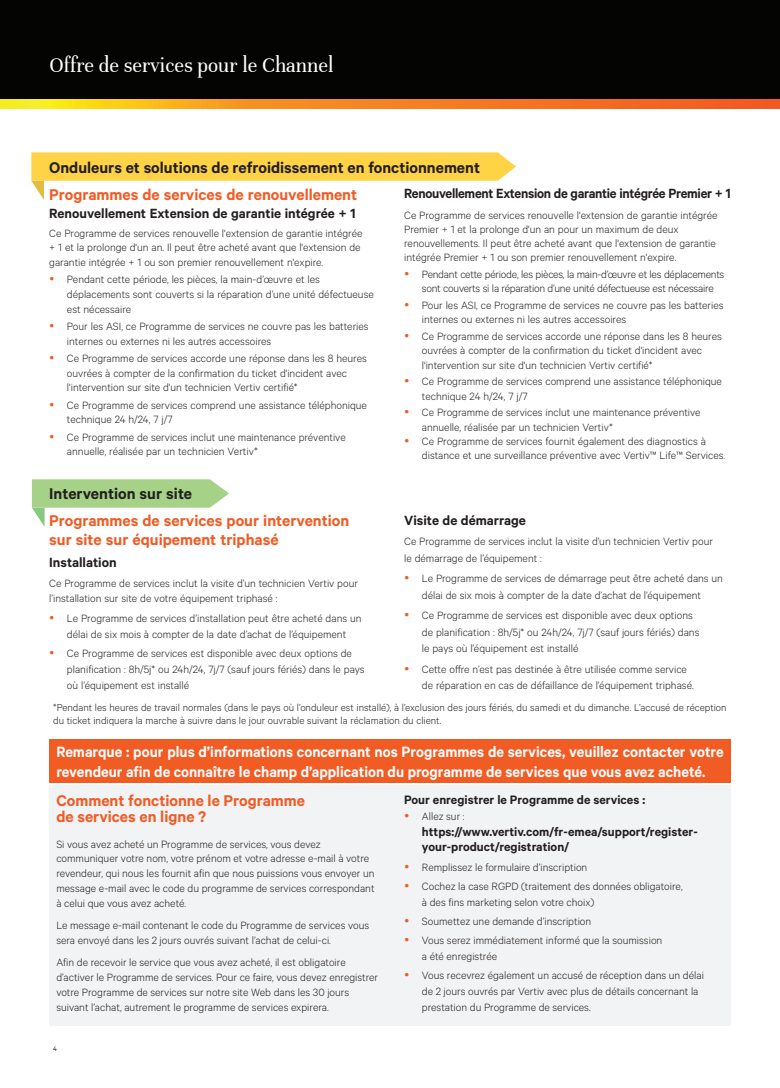
<style>
.page{position:relative;width:780px;height:1088px;background:#fff}
.page>*{position:absolute;margin:0;border:0;box-sizing:border-box;transform-origin:0 0}
.t1{font:22.5px "Unna";color:#fff;scale:.95 1}
.t2{font:600 17.5px/18.5px "Calibre";color:#f15b24}
.t3{font:600 17.5px "Calibre";color:#231f20}
.t4{font:600 16.88px/20px "Calibre";color:#fff;scale:.96 1}
.t5{font:600 15px "Calibre";letter-spacing:-.005em;color:#231f20}
.t6{font:600 15px "Calibre";letter-spacing:-.005em;color:#231f20;scale:.96 1}
.t7{font:600 13.75px/15.8px "Calibre";color:#231f20}
.t8{font:300 11.88px/14.2px "Calibre";color:#231f20}
.t9{font:300 11.88px/14.2px "Calibre";letter-spacing:-.02em;color:#231f20}
.t10{font:300 11.25px/13.5px "Calibre";color:#231f20}
.t11{font:7.5px "Calibre";color:#231f20}
</style>
<div class="page">
<div style="left:0;top:0;width:780px;height:108px;background:#040503"></div>
<svg style="left:0;top:100px;width:780px;height:8px;background:#f58f1f"></svg>
<div style="left:49px;top:785px;width:681px;height:240px;background:#f2f3f4"></div>
<svg style="left:32px;top:479px;width:197px;height:48px"></svg>
<svg style="left:31px;top:152px;width:485px;height:48px"></svg>
<div style="left:49px;top:739px;width:681px;height:44px;background:#f15b24"></div>
<h1 class="t1" style="left:50px;top:52px;width:300px">Offre de services pour le Channel</h1>
<h2 class="t3" style="left:49px;top:157px;width:432px">Onduleurs et solutions de refroidissement en fonctionnement</h2>
<h2 class="t2" style="left:49px;top:185px;width:309px">Programmes de services de renouvellement</h2>
<p class="t5" style="left:49px;top:205px;width:308px">Renouvellement Extension de garantie intégrée + 1</p>
<p class="t8" style="left:49px;top:225px;width:315px;line-height:14.8px">Ce Programme de services renouvelle l'extension de garantie intégrée + 1 et la prolonge d'un an. Il peut être acheté avant que l'extension de garantie intégrée + 1 ou son premier renouvellement n'expire.</p>
<p class="t8" style="left:67px;top:272px;width:308px;line-height:14.8px">Pendant cette période, les pièces, la main-d’œuvre et les déplacements sont couverts si la réparation d’une unité défectueuse est nécessaire</p>
<p class="t8" style="left:67px;top:318px;width:303px;line-height:14.8px">Pour les ASI, ce Programme de services ne couvre pas les batteries internes ou externes ni les autres accessoires</p>
<p class="t8" style="left:67px;top:350px;width:301px;line-height:14.8px">Ce Programme de services accorde une réponse dans les 8 heures ouvrées à compter de la confirmation du ticket d'incident avec l'intervention sur site d'un technicien Vertiv certifié*</p>
<p class="t8" style="left:67px;top:397px;width:301px;line-height:14.8px">Ce Programme de services comprend une assistance téléphonique technique 24 h/24, 7 j/7</p>
<p class="t8" style="left:67px;top:429px;width:280px;line-height:14.8px">Ce Programme de services inclut une maintenance préventive annuelle, réalisée par un technicien Vertiv*</p>
<h2 class="t3" style="left:49px;top:483px;width:144px">Intervention sur site</h2>
<h2 class="t2" style="left:49px;top:511px;width:301px">Programmes de services pour intervention sur site sur équipement triphasé</h2>
<p class="t5" style="left:49px;top:553px;width:69px">Installation</p>
<p class="t8" style="left:49px;top:574px;width:310px;line-height:15.9px">Ce Programme de services inclut la visite d’un technicien Vertiv pour l’installation sur site de votre équipement triphasé :</p>
<p class="t8" style="left:67px;top:610px;width:296px;line-height:15.9px">Le Programme de services d’installation peut être acheté dans un délai de six mois à compter de la date d’achat de l’équipement</p>
<p class="t8" style="left:67px;top:645px;width:299px;line-height:15.9px">Ce Programme de services est disponible avec deux options de planification : 8h/5j* ou 24h/24, 7j/7 (sauf jours fériés) dans le pays où l’équipement est installé</p>
<p class="t6" style="left:404px;top:185px;width:342px">Renouvellement Extension de garantie intégrée Premier + 1</p>
<p class="t8" style="left:404px;top:207px;width:315px">Ce Programme de services renouvelle l'extension de garantie intégrée Premier + 1 et la prolonge d'un an pour un maximum de deux renouvellements. Il peut être acheté avant que l'extension de garantie intégrée Premier + 1 ou son premier renouvellement n'expire.</p>
<p class="t9" style="left:422px;top:267px;width:304px">Pendant cette période, les pièces, la main-d’œuvre et les déplacements sont couverts si la réparation d’une unité défectueuse est nécessaire</p>
<p class="t8" style="left:422px;top:298px;width:303px">Pour les ASI, ce Programme de services ne couvre pas les batteries internes ou externes ni les autres accessoires</p>
<p class="t8" style="left:422px;top:329px;width:301px">Ce Programme de services accorde une réponse dans les 8 heures ouvrées à compter de la confirmation du ticket d'incident avec l'intervention sur site d'un technicien Vertiv certifié*</p>
<p class="t8" style="left:422px;top:374px;width:301px">Ce Programme de services comprend une assistance téléphonique technique 24 h/24, 7 j/7</p>
<p class="t8" style="left:422px;top:405px;width:305px">Ce Programme de services inclut une maintenance préventive annuelle, réalisée par un technicien Vertiv*<br>Ce Programme de services fournit également des diagnostics à distance et une surveillance préventive avec Vertiv™ Life™ Services.</p>
<p class="t5" style="left:404px;top:511px;width:123px">Visite de démarrage</p>
<p class="t8" style="left:404px;top:532px;width:310px;line-height:16.8px">Ce Programme de services inclut la visite d’un technicien Vertiv pour le démarrage de l’équipement :</p>
<p class="t8" style="left:422px;top:569px;width:302px;line-height:16.8px">Le Programme de services de démarrage peut être acheté dans un délai de six mois à compter de la date d’achat de l’équipement</p>
<p class="t8" style="left:422px;top:606px;width:279px;line-height:16.8px">Ce Programme de services est disponible avec deux options de planification : 8h/5j* ou 24h/24, 7j/7 (sauf jours fériés) dans le pays où l’équipement est installé</p>
<p class="t8" style="left:422px;top:660px;width:273px;line-height:16.8px">Cette offre n’est pas destinée à être utilisée comme service de réparation en cas de défaillance de l’équipement triphasé.</p>
<p class="t10" style="left:53px;top:700px;width:675px">*Pendant les heures de travail normales (dans le pays où l’onduleur est installé), à l’exclusion des jours fériés, du samedi et du dimanche. L’accusé de réception du ticket indiquera la marche à suivre dans le jour ouvrable suivant la réclamation du client.</p>
<h3 class="t4" style="left:56px;top:741px;width:696px">Remarque : pour plus d’informations concernant nos Programmes de services, veuillez contacter votre revendeur afin de connaître le champ d’application du programme de services que vous avez acheté.</h3>
<h2 class="t2" style="left:56px;top:793px;width:250px;line-height:15.5px">Comment fonctionne le Programme de services en ligne ?</h2>
<p class="t8" style="left:56px;top:836px;width:320px;line-height:14.9px">Si vous avez acheté un Programme de services, vous devez communiquer votre nom, votre prénom et votre adresse e-mail à votre revendeur, qui nous les fournit afin que nous puissions vous envoyer un message e-mail avec le code du programme de services correspondant à celui que vous avez acheté.</p>
<p class="t8" style="left:56px;top:917px;width:314px;line-height:14.9px">Le message e-mail contenant le code du Programme de services vous sera envoyé dans les 2 jours ouvrés suivant l’achat de celui-ci.</p>
<p class="t8" style="left:56px;top:954px;width:323px;line-height:14.9px">Afin de recevoir le service que vous avez acheté, il est obligatoire d’activer le Programme de services. Pour ce faire, vous devez enregistrer votre Programme de services sur notre site Web dans les 30 jours suivant l’achat, autrement le programme de services expirera.</p>
<p class="t11" style="left:53px;top:1044px;width:5px">4</p>
<p class="t7" style="left:404px;top:791px;width:242px">Pour enregistrer le Programme de services :</p>
<p class="t8" style="left:422px;top:808px;width:44px">Allez sur :</p>
<p class="t7" style="left:422px;top:823px;width:277px">https://www.vertiv.com/fr-emea/support/register&shy;your-product/registration/</p>
<p class="t8" style="left:422px;top:857px;width:262px;line-height:19.2px">Remplissez le formulaire d’inscription<br>Cochez la case RGPD (traitement des données obligatoire,</p>
<p class="t8" style="left:422px;top:892px;width:242px;line-height:19.2px">à des fins marketing selon votre choix)<br>Soumettez une demande d’inscription<br>Vous serez immédiatement informé que la soumission</p>
<p class="t8" style="left:422px;top:946px;width:283px;line-height:19.2px">a été enregistrée<br>Vous recevrez également un accusé de réception dans un délai</p>
<p class="t8" style="left:422px;top:983px;width:278px;line-height:15.8px">de 2 jours ouvrés par Vertiv avec plus de détails concernant la prestation du Programme de services.</p>
</div>
